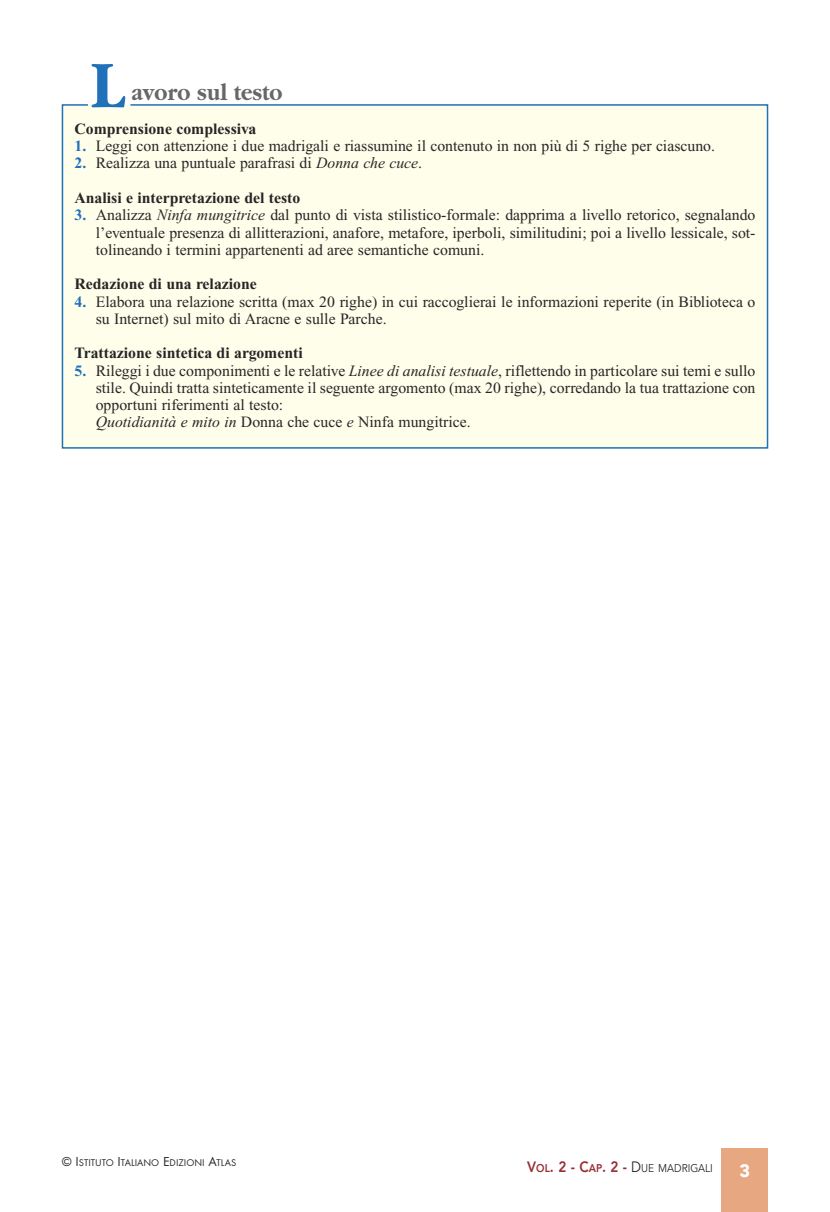
<style>
.page{position:relative;width:830px;height:1212px;background:#fff}
.page>*{position:absolute;margin:0;border:0;box-sizing:border-box;transform-origin:0 0}
.t1{font:700 69.15px "Garamond";color:#1f71b9;scale:.9 1}
.t2{font:700 24px "Garamond";color:#686768;scale:.9 1}
.t3{font:900 18px "Avenir";color:#fff}
.t4{font:15.75px/17.2px "Times New Roman";color:#272627}
.t5{font:700 15.75px "Times New Roman";color:#272627}
.t6{font:11.25px "Avenir";color:#272627;scale:.9 1}
.t7{font:10.2px "Futura T";color:#272627}
.s1{font-weight:700;color:#1f71b9}
.s2{font-style:italic}
.s3{font-weight:700}
.s4{font-size:13.5px}
.s5{font-weight:800;font-size:15px;color:#973035}
.s6{font-weight:800;color:#973035}
.s7{font-size:15px}
</style>
<div class="page">
<div style="left:721px;top:1148px;width:46px;height:64px;background:#e7a781"></div>
<div style="left:61px;top:104px;width:707px;height:345px;background:#fffeea"></div>
<h1 class="t1" style="left:91px;top:43px;width:39px">L</h1>
<h2 class="t2" style="left:131px;top:78px;width:169px">avoro sul testo</h2>
<p class="t5" style="left:74px;top:124px;width:183px">Comprensione complessiva</p>
<p class="t4" style="left:74px;top:139px;width:641px"><span class="s1">1.</span> Leggi con attenzione i due madrigali e riassumine il contenuto in non più di 5 righe per ciascuno.</p>
<p class="t4" style="left:74px;top:147px;width:349px;line-height:34.5px"><span class="s1">2.</span> Realizza una puntuale parafrasi di <span class="s2">Donna che cuce</span>.<br><span class="s3">Analisi e interpretazione del testo</span></p>
<p class="t4" style="left:96px;top:208px;width:661px;text-align:justify;text-indent:-21px"><span class="s1">3.</span> Analizza <span class="s2">Ninfa mungitrice</span> dal punto di vista stilistico-formale: dapprima a livello retorico, segnalando l’eventuale presenza di allitterazioni, anafore, metafore, iperboli, similitudini; poi a livello lessicale, sot&shy;tolineando i termini appartenenti ad aree semantiche comuni.</p>
<p class="t5" style="left:74px;top:279px;width:184px">Redazione di una relazione</p>
<p class="t4" style="left:96px;top:294px;width:661px;text-indent:-21px"><span class="s1">4.</span> Elabora una relazione scritta (max 20 righe) in cui raccoglierai le informazioni reperite (in Biblioteca o su Internet) sul mito di Aracne e sulle Parche.</p>
<p class="t5" style="left:74px;top:348px;width:230px">Trattazione sintetica di argomenti</p>
<p class="t4" style="left:96px;top:363px;width:661px;text-indent:-21px"><span class="s1">5.</span> Rileggi i due componimenti e le relative <span class="s2">Linee di analisi testuale</span>, riflettendo in particolare sui temi e sullo stile. Quindi tratta sinteticamente il seguente argomento (max 20 righe), corredando la tua trattazione con opportuni riferimenti al testo:<br><span class="s2">Quotidianità e mito in</span> Donna che cuce <span class="s2">e</span> Ninfa mungitrice.</p>
<p class="t7" style="left:62px;top:1156px;width:176px"><span class="s4">© I</span>STITUTO <span class="s4">I</span>TALIANO <span class="s4">E</span>DIZIONI <span class="s4">A</span>TLAS</p>
<p class="t6" style="left:527px;top:1160px;width:208px"><span class="s5">V</span><span class="s6">ol</span><span class="s5">. 2 - C</span><span class="s6">ap</span><span class="s5">. 2 -</span> <span class="s7">D</span>UE MADRIGALI</p>
<p class="t3" style="left:739px;top:1159px;width:12px">3</p>
</div>
